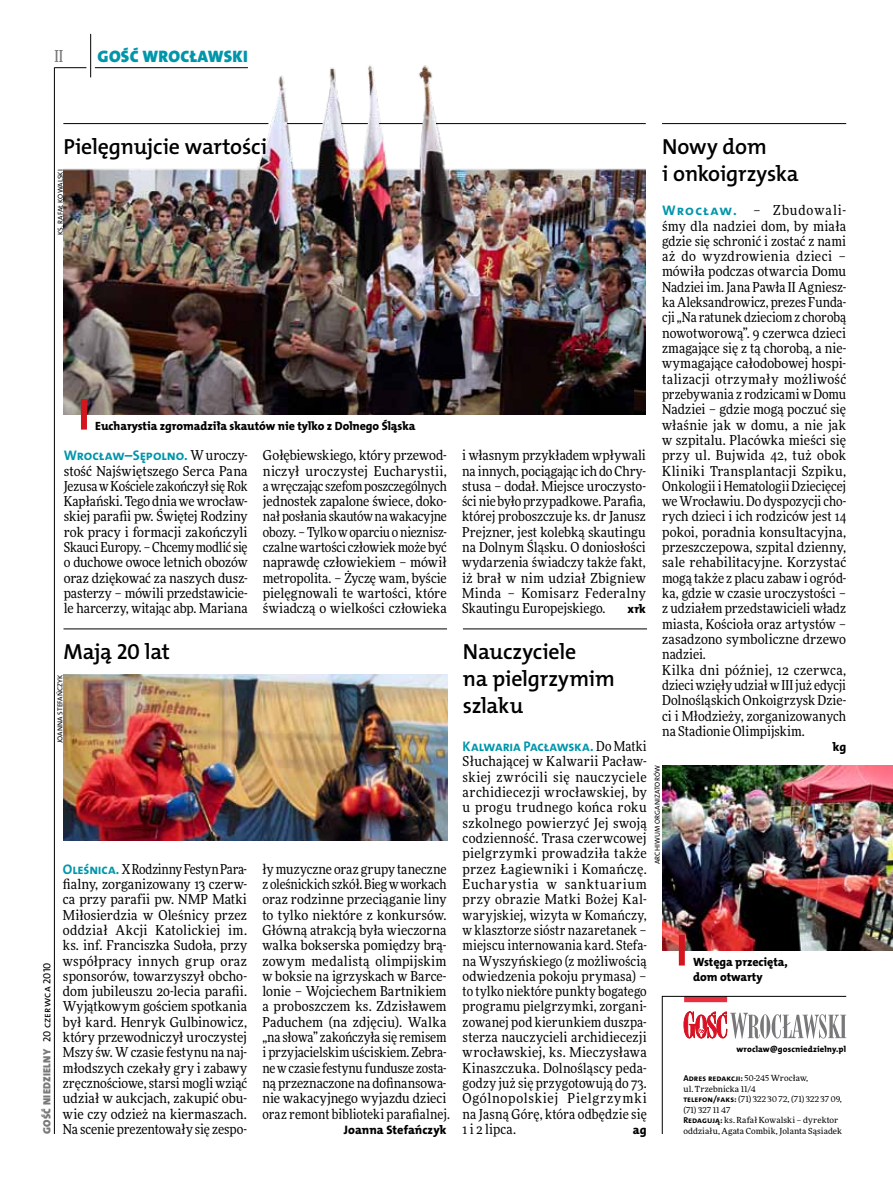
<style>
.page{position:relative;width:893px;height:1191px;background:#fff}
.page>*{position:absolute;margin:0;border:0;box-sizing:border-box;transform-origin:0 0}
.t1{font:21.9px/26.7px "The Mix HP6 Se Bld";letter-spacing:-.01em;color:#000}
.t2{font:16.65px "The Mix HP9 Blk";letter-spacing:.02em;color:#0096aa}
.t3{font:500 16.5px "Freeday Narrow";color:#787779;scale:.9 1}
.t4{font:13.95px "The Mix HP7 Bld";letter-spacing:-.01em;color:#0096aa}
.t5{font:13.65px/15.3px "Freeday Narrow News";letter-spacing:.005em;color:#000;text-align:justify}
.t6{font:12.3px "The Mix HP8 Ex Bld";letter-spacing:.005em;color:#000}
.t7{font:12px/15.3px "The Mix HP8 Ex Bld";letter-spacing:-.005em;color:#000}
.t8{font:10.5px "The Mix HP9 Blk";letter-spacing:.025em;color:#787779}
.t9{font:8.55px "The Mix HP7 Bld";letter-spacing:.005em;color:#000}
.t10{font:8.55px "The Mix HP8 Ex Bld";letter-spacing:.015em;color:#000}
.t11{font:8.4px/10.5px "Freeday News";letter-spacing:.01em;color:#000}
.t12{font:7.2px "The Mix HP5 Plain";letter-spacing:.015em;color:#000}
.s1{font-family:"The Mix HP7 Bld";font-size:13.95px;color:#0096aa}
.s2{font-family:"Freeday Narrow News";font-size:13.65px;color:#000}
.s3{font-family:"The Mix HP5 Plain";color:#000}
.s4{font-family:"Freeday News";font-size:8.4px}
.s5{font-family:"The Mix HP7 Bld";font-size:8.55px}
</style>
<div class="page">
<hr style="left:54px;top:67px;width:1px;height:1067px;background:#000">
<hr style="left:90px;top:34px;width:1px;height:43px;background:#000">
<hr style="left:54px;top:67px;width:32px;height:1px;background:#000">
<img style="left:64px;top:45px;width:582px;height:369px">
<svg style="left:662px;top:996px;width:185px;height:138px"></svg>
<div style="left:81px;top:399px;width:6px;height:30px;background:#d3151f"></div>
<hr style="left:662px;top:123px;width:184px;height:1px;background:#000">
<hr style="left:463px;top:628px;width:184px;height:1px;background:#000">
<hr style="left:63px;top:628px;width:384px;height:1px;background:#000">
<img style="left:662px;top:765px;width:231px;height:185px">
<img style="left:63px;top:674px;width:384px;height:167px">
<hr style="left:63px;top:123px;width:205px;height:1px;background:#000">
<hr style="left:287px;top:123px;width:36px;height:1px;background:#000">
<svg style="left:341px;top:123px;width:27px;height:1px"></svg>
<hr style="left:379px;top:123px;width:44px;height:1px;background:#000">
<hr style="left:436px;top:123px;width:210px;height:1px;background:#000">
<div style="left:679px;top:935px;width:6px;height:30px;background:#d3151f"></div>
<p class="t3" style="left:54px;top:46px;width:11px">II</p>
<p class="t2" style="left:98px;top:46px;width:152px">GOŚĆ WROCŁAWSKI</p>
<h1 class="t1" style="left:63px;top:133px;width:205px">Pielęgnujcie wartości</h1>
<h1 class="t1" style="left:662px;top:133px;width:138px">Nowy dom<br>i onkoigrzyska</h1>
<p class="t5" style="left:662px;top:202px;width:186px;text-align:left"><span class="s1">Wrocław.</span> – Zbudowali&shy;śmy dla nadziei dom, by miała gdzie się schronić i zostać z nami aż do wyzdrowienia dzieci – mówiła podczas otwarcia Domu<br>Nadziei im. Jana Pawła II Agniesz&shy;ka Aleksandrowicz, prezes Funda&shy;cji „Na ratunek dzieciom z chorobą nowotworową”. 9 czerwca dzieci zmagające się z tą chorobą, a nie&shy;wymagające całodobowej hospi&shy;talizacji otrzymały możliwość przebywania z rodzicami w Domu<br>Nadziei – gdzie mogą poczuć się właśnie jak w domu, a nie jak w szpitalu. Placówka mieści się przy ul. Bujwida 42, tuż obok<br>Kliniki Transplantacji Szpiku,<br>Onkologii i Hematologii Dziecięcej we Wrocławiu. Do dyspozycji cho&shy;rych dzieci i ich rodziców jest 14 pokoi, poradnia konsultacyjna, przeszczepowa, szpital dzienny, sale rehabilitacyjne. Korzystać mogą także z placu zabaw i ogród&shy;ka, gdzie w czasie uroczystości – z udziałem przedstawicieli władz miasta, Kościoła oraz artystów – zasadzono symboliczne drzewo nadziei.<br>Kilka dni później, 12 czerwca, dzieci wzięły udział w III już edycji<br>Dolnośląskich Onkoigrzysk Dzie&shy;ci i Młodzieży, zorganizowanych na Stadionie Olimpijskim.</p>
<p class="t12" style="left:56px;top:235px;width:67px;rotate:-90deg">ks. Rafał Kowalski</p>
<p class="t7" style="left:95px;top:418px;width:322px">Eucharystia zgromadziła skautów nie tylko z Dolnego Śląska</p>
<p class="t5" style="left:263px;top:447px;width:185px">Gołębiewskiego, który przewod&shy;niczył uroczystej Eucharystii, a wręczając szefom poszczególnych jednostek zapalone świece, doko&shy;nał posłania skautów na wakacyjne obozy. – Tylko w oparciu o nieznisz&shy;czalne wartości człowiek może być naprawdę człowiekiem – mówił metropolita. – Życzę wam, byście pielęgnowali te wartości, które świadczą o wielkości człowieka</p>
<p class="t5" style="left:462px;top:447px;width:185px">i własnym przykładem wpływali na innych, pociągając ich do Chry&shy;stusa – dodał. Miejsce uroczysto&shy;ści nie było przypadkowe. Parafia, której proboszczuje ks. dr Janusz Prejzner, jest kolebką skautingu na Dolnym Śląsku. O doniosłości wydarzenia świadczy także fakt, iż brał w nim udział Zbigniew Minda – Komisarz Federalny Skautingu Europejskiego.</p>
<p class="t4" style="left:64px;top:446px;width:185px">Wrocław–Sępolno. <span class="s2">W uroczy-</span></p>
<p class="t5" style="left:64px;top:463px;width:185px">stość Najświętszego Serca Pana Jezusa w Kościele zakończył się Rok Kapłański. Tego dnia we wrocław&shy;skiej parafii pw. Świętej Rodziny rok pracy i formacji zakończyli Skauci Europy. – Chcemy modlić się o duchowe owoce letnich obozów oraz dziękować za naszych dusz&shy;pasterzy – mówili przedstawicie&shy;le harcerzy, witając abp. Mariana</p>
<p class="t6" style="left:627px;top:601px;width:20px">xrk</p>
<h1 class="t1" style="left:63px;top:638px;width:108px">Mają 20 lat</h1>
<h1 class="t1" style="left:463px;top:638px;width:153px">Nauczyciele<br>na pielgrzymim szlaku</h1>
<p class="t12" style="left:56px;top:743px;width:70px;rotate:-90deg">Joanna Stefańczyk</p>
<p class="t4" style="left:463px;top:737px;width:186px">Kalwaria Pacławska. <span class="s2">Do Matki</span></p>
<p class="t6" style="left:833px;top:739px;width:15px">kg</p>
<p class="t5" style="left:463px;top:754px;width:186px">Słuchającej w Kalwarii Pacław&shy;skiej zwrócili się nauczyciele archidiecezji wrocławskiej, by u progu trudnego końca roku szkolnego powierzyć Jej swoją codzienność. Trasa czerwcowej pielgrzymki prowadziła także przez Łagiewniki i Komańczę.<br>Eucharystia w sanktuarium przy obrazie Matki Bożej Kal&shy;waryjskiej, wizyta w Komańczy, w klasztorze sióstr nazaretanek – miejscu internowania kard. Stefa&shy;na Wyszyńskiego (z możliwością odwiedzenia pokoju prymasa) – to tylko niektóre punkty bogatego programu pielgrzymki, zorgani&shy;zowanej pod kierunkiem duszpa&shy;sterza nauczycieli archidiecezji wrocławskiej, ks. Mieczysława Kinaszczuka. Dolnośląscy peda&shy;godzy już się przygotowują do 73.<br>Ogólnopolskiej Pielgrzymki na Jasną Górę, która odbędzie się 1 i 2 lipca.</p>
<p class="t12" style="left:653px;top:864px;width:99px;rotate:-90deg">Archiwum organizatorów</p>
<p class="t5" style="left:63px;top:861px;width:186px"><span class="s1">Oleśnica.</span> X Rodzinny Festyn Para&shy;fialny, zorganizowany 13 czerw&shy;ca przy parafii pw. NMP Matki Miłosierdzia w Oleśnicy przez oddział Akcji Katolickiej im. ks. inf. Franciszka Sudoła, przy współpracy innych grup oraz sponsorów, towarzyszył obcho&shy;dom jubileuszu 20-lecia parafii.<br>Wyjątkowym gościem spotkania był kard. Henryk Gulbinowicz, który przewodniczył uroczystej Mszy św. W czasie festynu na naj&shy;młodszych czekały gry i zabawy zręcznościowe, starsi mogli wziąć udział w aukcjach, zakupić obu&shy;wie czy odzież na kiermaszach.<br>Na scenie prezentowały się zespo-</p>
<p class="t5" style="left:262px;top:861px;width:189px;text-align:left">ły muzyczne oraz grupy taneczne z oleśnickich szkół. Bieg w workach oraz rodzinne przeciąganie liny to tylko niektóre z konkursów.<br>Główną atrakcją była wieczorna walka bokserska pomiędzy brą&shy;zowym medalistą olimpijskim w boksie na igrzyskach w Barce&shy;lonie – Wojciechem Bartnikiem a proboszczem ks. Zdzisławem<br>Paduchem (na zdjęciu). Walka „na słowa” zakończyła się remisem i przyjacielskim uściskiem. Zebra&shy;ne w czasie festynu fundusze zosta&shy;ną przeznaczone na dofinansowa&shy;nie wakacyjnego wyjazdu dzieci oraz remont biblioteki parafialnej.</p>
<p class="t7" style="left:693px;top:954px;width:96px">Wstęga przecięta, dom otwarty</p>
<p class="t8" style="left:40px;top:1134px;width:173px;rotate:-90deg">GOŚĆ NIEDZIELNY <span class="s3">20 czerwca 2010</span></p>
<p class="t10" style="left:736px;top:1043px;width:111px">wroclaw@goscniedzielny.pl</p>
<p class="t9" style="left:683px;top:1073px;width:126px">Adres redakcji: <span class="s4">50-245 Wrocław,</span></p>
<p class="t11" style="left:683px;top:1083px;width:160px">ul. Trzebnicka 11/4<br><span class="s5">telefon/faks:</span> (71) 322 30 72, (71) 322 37 09, (71) 327 11 47<br><span class="s5">Redagują:</span> ks. Rafał Kowalski – dyrektor oddziału, Agata Combik, Jolanta Sąsiadek</p>
<p class="t6" style="left:344px;top:1122px;width:104px">Joanna Stefańczyk</p>
<p class="t6" style="left:633px;top:1122px;width:15px">ag</p>
</div>
